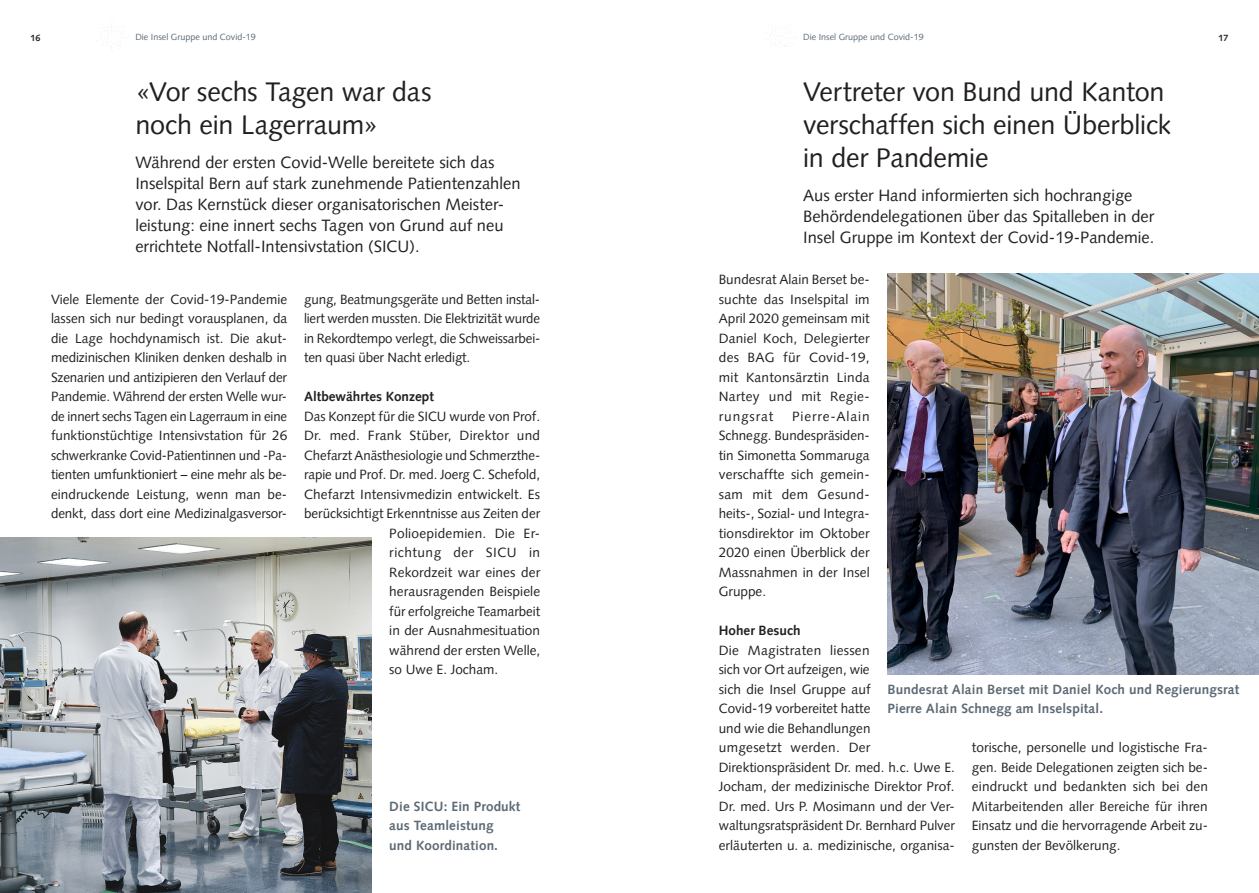
<style>
.page{position:relative;width:1259px;height:893px;background:#fff}
.page>*{position:absolute;margin:0;border:0;box-sizing:border-box;transform-origin:0 0}
.Titel_18pt{font:27px/33px "Syntax LT Pro";letter-spacing:-.01em;color:#231f20}
.Titel_18pt-2{font:16.5px/21px "Syntax LT Pro";color:#231f20}
.Lead_12pt{font:16.5px/21px "Syntax LT Pro";color:#231f20}
.Lauftext_Blocksatz_9{font:13.5px/19.5px "Syntax LT Pro";color:#231f20;text-align:justify}
.Legende_Infos_8pt{font:700 13.5px/19.5px "Syntax LT Pro";letter-spacing:.01em;color:#5d6a75}
.Lauftext_Blocksatz_9-2{font:13.5px "Syntax LT Pro";letter-spacing:.02em;color:#231f20}
.Lauftext_Blocksatz_9-3{font:700 13.5px "Syntax LT Pro";color:#231f20}
.Lauftext_Blocksatz_9-4{font:13.5px "Syntax LT Pro";letter-spacing:.035em;color:#231f20}
.Lauftext_Flattersatz{font:9px "Syntax LT Pro";color:#5d6a75}
.t1{font:700 9px "Syntax LT Pro";color:#231f20}
</style>
<div class="page">
<img style="left:0;top:538px;width:371px;height:355px">
<img style="left:887px;top:273px;width:372px;height:401px">
<p class="Lauftext_Flattersatz" style="left:135px;top:31px;width:122px">Die Insel Gruppe und Covid-19</p>
<p class="Lauftext_Flattersatz" style="left:803px;top:31px;width:122px">Die Insel Gruppe und Covid-19</p>
<p class="Titel_18pt" style="left:803px;top:75px;width:370px">Vertreter von Bund und Kanton verschaffen sich einen Überblick in der Pandemie</p>
<p class="Lead_12pt" style="left:803px;top:185px;width:353px">Aus erster Hand informierten sich hochrangige<br>Behördendelegationen über das Spitalleben in der<br>Insel Gruppe im Kontext der Covid-19-Pandemie.</p>
<p class="Lauftext_Blocksatz_9" style="left:719px;top:270px;width:152px">Bundesrat Alain Berset be&shy;suchte das Inselspital im April 2020 gemeinsam mit Daniel Koch, Delegierter des BAG für Covid-19, mit Kantonsärztin Linda Nartey und mit Regie&shy;rungsrat</p>
<p class="t1" style="left:30px;top:33px;width:12px">16</p>
<p class="t1" style="left:1218px;top:33px;width:12px">17</p>
<p class="Titel_18pt" style="left:135px;top:75px;width:298px">«Vor sechs Tagen war das noch ein Lagerraum»</p>
<p class="Titel_18pt-2" style="left:135px;top:152px;width:387px">Während der ersten Covid-Welle bereitete sich das Inselspital Bern auf stark zunehmende Patientenzahlen vor. Das Kernstück dieser organisatorischen Meister&shy;leistung: eine innert sechs Tagen von Grund auf neu errichtete Notfall-Intensivstation (SICU).</p>
<p class="Lauftext_Blocksatz_9" style="left:51px;top:289px;width:238px">Viele Elemente der Covid-19-Pandemie lassen sich nur bedingt vorausplanen, da die Lage hochdynamisch ist. Die akut&shy;medizinischen Kliniken denken deshalb in Szenarien und antizipieren den Verlauf der Pandemie. Während der ersten Welle wur&shy;de innert sechs Tagen ein Lagerraum in eine funktionstüchtige Intensivstation für 26 schwerkranke Covid-Patientinnen und -Pa&shy;tienten umfunktioniert – eine mehr als be&shy;eindruckende Leistung, wenn man be&shy;denkt, dass dort eine Medizinalgasversor-</p>
<p class="Lauftext_Blocksatz_9" style="left:304px;top:289px;width:237px">gung, Beatmungsgeräte und Betten instal&shy;liert werden mussten. Die Elektrizität wurde in Rekordtempo verlegt, die Schweissarbei&shy;ten quasi über Nacht erledigt.</p>
<p class="Lauftext_Blocksatz_9-3" style="left:304px;top:388px;width:131px">Altbewährtes Konzept</p>
<p class="Lauftext_Blocksatz_9" style="left:304px;top:406px;width:237px">Das Konzept für die SICU wurde von Prof.</p>
<p class="Lauftext_Blocksatz_9-2" style="left:304px;top:427px;width:237px">Dr. med. Frank Stüber, Direktor und</p>
<p class="Lauftext_Blocksatz_9" style="left:304px;top:445px;width:237px">Chefarzt Anästhesiologie und Schmerzthe-</p>
<p class="Lauftext_Blocksatz_9" style="left:304px;top:465px;width:237px">rapie und Prof. Dr. med. Joerg C. Schefold,</p>
<p class="Lauftext_Blocksatz_9" style="left:304px;top:484px;width:237px">Chefarzt Intensivmedizin entwickelt. Es</p>
<p class="Lauftext_Blocksatz_9" style="left:304px;top:504px;width:238px">berücksichtigt Erkenntnisse aus Zeiten der</p>
<p class="Lauftext_Blocksatz_9-2" style="left:389px;top:525px;width:152px">Polioepidemien. Die Er-</p>
<p class="Lauftext_Blocksatz_9-4" style="left:389px;top:544px;width:152px">richtung der SICU in</p>
<p class="Lauftext_Blocksatz_9" style="left:389px;top:562px;width:152px">Rekordzeit war eines der</p>
<p class="Lauftext_Blocksatz_9" style="left:389px;top:582px;width:152px">herausragenden Beispiele</p>
<p class="Lauftext_Blocksatz_9" style="left:389px;top:601px;width:152px">für erfolgreiche Teamarbeit</p>
<p class="Lauftext_Blocksatz_9" style="left:389px;top:621px;width:152px">in der Ausnahmesituation</p>
<p class="Lauftext_Blocksatz_9" style="left:389px;top:640px;width:152px">während der ersten Welle,</p>
<p class="Lauftext_Blocksatz_9" style="left:389px;top:660px;width:110px">so Uwe E. Jocham.</p>
<p class="Lauftext_Blocksatz_9" style="left:719px;top:406px;width:152px;text-indent:73px">Pierre-Alain Schnegg. Bundespräsiden&shy;tin Simonetta Sommaruga verschaffte sich gemein&shy;sam mit dem Gesund&shy;heits-, Sozial- und Integra&shy;tionsdirektor im Oktober 2020 einen Überblick der Massnahmen in der Insel Gruppe.</p>
<p class="Lauftext_Blocksatz_9-3" style="left:719px;top:622px;width:83px">Hoher Besuch</p>
<p class="Lauftext_Blocksatz_9" style="left:719px;top:640px;width:238px;text-align:left">Die Magistraten liessen<br>sich vor Ort aufzeigen, wie<br>sich die Insel Gruppe auf<br>Covid-19 vorbereitet hatte<br>und wie die Behandlungen<br>umgesetzt werden. Der<br>Direktionspräsident Dr. med. h.c. Uwe E.<br>Jocham, der medizinische Direktor Prof.<br>Dr. med. Urs P. Mosimann und der Ver&shy;waltungsratspräsident Dr. Bernhard Pulver erläuterten u. a. medizinische, organisa-</p>
<p class="Legende_Infos_8pt" style="left:887px;top:679px;width:353px">Bundesrat Alain Berset mit Daniel Koch und Regierungsrat<br>Pierre Alain Schnegg am Inselspital.</p>
<p class="Lauftext_Blocksatz_9" style="left:972px;top:738px;width:238px">torische, personelle und logistische Fra&shy;gen. Beide Delegationen zeigten sich be&shy;eindruckt und bedankten sich bei den Mitarbeitenden aller Bereiche für ihren Einsatz und die hervorragende Arbeit zu&shy;gunsten der Bevölkerung.</p>
<p class="Legende_Infos_8pt" style="left:389px;top:796px;width:132px">Die SICU: Ein Produkt aus Teamleistung<br>und Koordination.</p>
</div>
